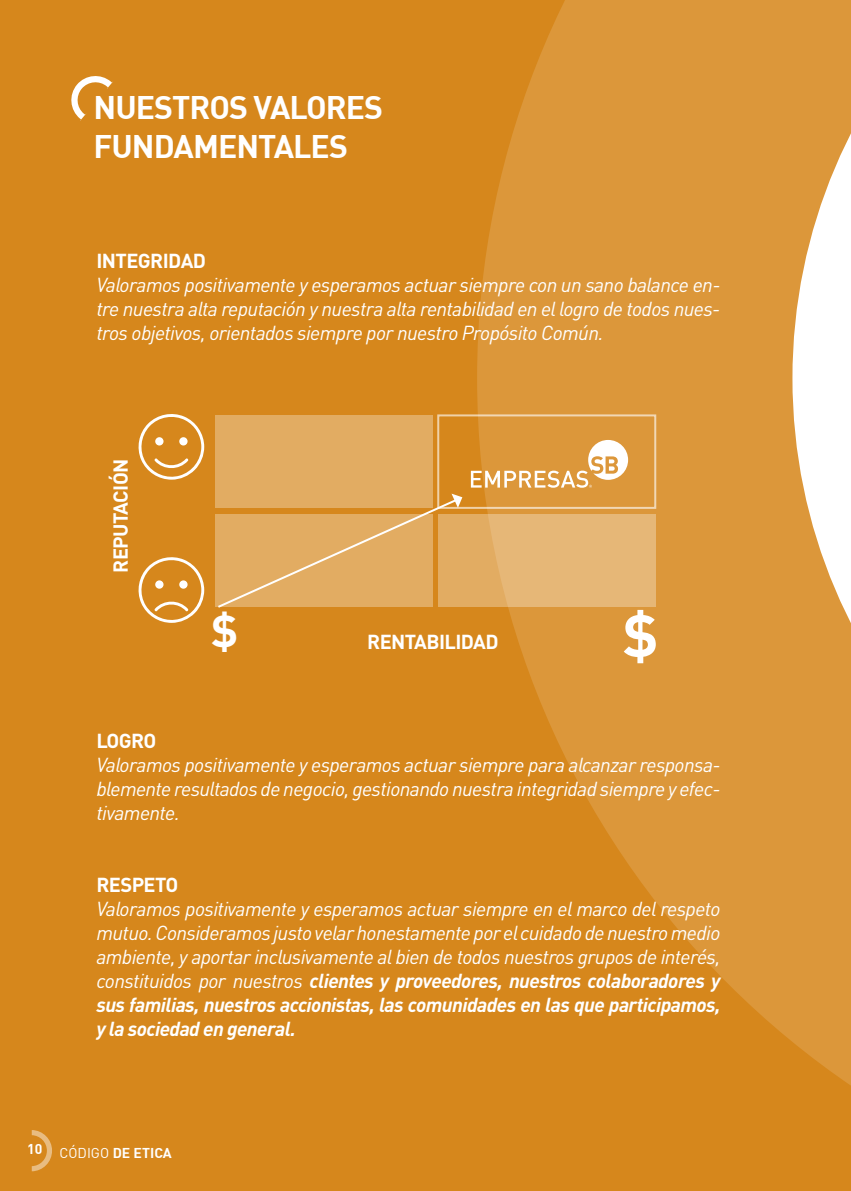
<style>
.page{position:relative;width:851px;height:1191px;background:#fff}
.page>*{position:absolute;margin:0;border:0;box-sizing:border-box;transform-origin:0 0}
.t1{font:700 58px "DIN Pro";color:#fff}
.t2{font:700 44px "DIN Pro";color:#fff}
.t3{font:700 32px/38.4px "DIN";letter-spacing:-.03em;color:#fff}
.t4{font:italic 20px/24px "DIN Pro";letter-spacing:-.03em;color:#fff;text-align:justify}
.t5{font:700 20px "DIN Pro";letter-spacing:-.03em;color:#fff}
.t6{font:700 14px "DIN";color:#fff}
.s1{font-weight:700}
.s2{font-weight:400}
</style>
<div class="page">
<div style="left:0;top:0;width:477px;height:1191px;background:#d6871c"></div>
<svg style="left:477px;top:0;width:373px;height:1191px;fill:#dc973a"></svg>
<svg style="left:62px;top:67px;width:57px;height:58px"></svg>
<svg style="left:32px;top:1130px;width:20px;height:41px"></svg>
<svg style="left:136px;top:411px;width:68px;height:69px"></svg>
<svg style="left:136px;top:554px;width:68px;height:69px"></svg>
<svg style="left:471px;top:440px;width:157px;height:48px"></svg>
<div style="left:215px;top:415px;width:217px;height:93px;background:#e2ac62"></div>
<svg style="left:462px;top:514px;width:193px;height:93px;fill:#e6b777"></svg>
<svg style="left:216px;top:493px;width:246px;height:116px"></svg>
<h3 class="t3" style="left:94px;top:87px;width:291px">NUESTROS VALORES<br>FUNDAMENTALES</h3>
<p class="t5" style="left:96px;top:244px;width:111px">INTEGRIDAD</p>
<p class="t4" style="left:96px;top:271px;width:625px">Valoramos positivamente y esperamos actuar siempre con un sano balance en&shy;tre nuestra alta reputación y nuestra alta rentabilidad en el logro de todos nues&shy;tros objetivos, orientados siempre por nuestro Propósito Común.</p>
<p class="t5" style="left:104px;top:573px;width:115px;rotate:-90deg">REPUTACIÓN</p>
<h2 class="t2" style="left:211px;top:594px;width:29px">$</h2>
<h1 class="t1" style="left:622px;top:587px;width:37px">$</h1>
<p class="t5" style="left:367px;top:625px;width:133px">RENTABILIDAD</p>
<p class="t5" style="left:96px;top:724px;width:61px">LOGRO</p>
<p class="t4" style="left:96px;top:751px;width:625px">Valoramos positivamente y esperamos actuar siempre para alcanzar responsa&shy;blemente resultados de negocio, gestionando nuestra integridad siempre y efec&shy;tivamente.</p>
<p class="t5" style="left:96px;top:868px;width:83px">RESPETO</p>
<p class="t4" style="left:96px;top:895px;width:625px">Valoramos positivamente y esperamos actuar siempre en el marco del respeto mutuo. Consideramos justo velar honestamente por el cuidado de nuestro medio ambiente, y aportar inclusivamente al bien de todos nuestros grupos de interés, constituidos por nuestros <span class="s1">clientes y proveedores, nuestros colaboradores y sus familias, nuestros accionistas, las comunidades en las que participamos, y la sociedad en general.</span></p>
<p class="t6" style="left:27px;top:1144px;width:146px">10 <span class="s2">CÓDIGO</span> DE ETICA</p>
</div>
